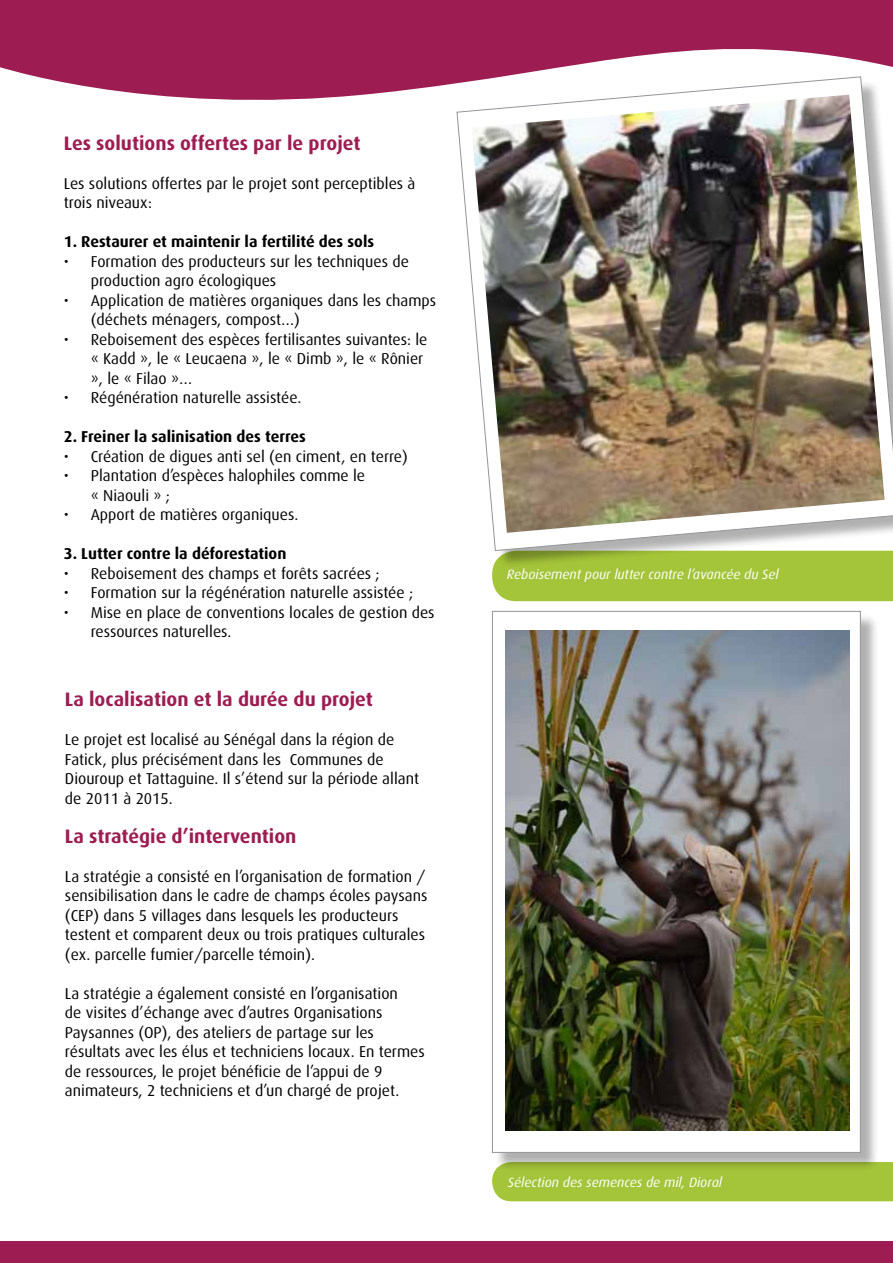
<style>
.page{position:relative;width:893px;height:1263px;background:#fff}
.page>*{position:absolute;margin:0;border:0;box-sizing:border-box;transform-origin:0 0}
.t1{font:700 19.5px "Dax";color:#9d1d52}
.t2{font:15.75px/19.5px "Dax";color:#000}
.t3{font:700 15.75px "Dax";color:#000}
.t4{font:italic 13.5px "Dax";color:#fff}
</style>
<div class="page">
<div style="left:492px;top:1162px;width:401px;height:39px;background:#a4c439"></div>
<div style="left:492px;top:569px;width:401px;height:32px;background:#a4c439"></div>
<svg style="left:0;top:0;width:893px;height:100px;background:#aa3c6a"></svg>
<div style="left:0;top:1242px;width:893px;height:21px;background:#9d1d52"></div>
<div style="left:459px;top:79px;width:434px;height:490px;background:#000;opacity:.31"></div>
<svg style="left:456px;top:76px;width:437px;height:475px"></svg>
<img style="left:471px;top:95px;width:414px;height:438px">
<div style="left:494px;top:613px;width:385px;height:558px;background:#000;opacity:.31"></div>
<div style="left:492px;top:611px;width:369px;height:542px;background:#fff;border:1px solid #939598"></div>
<img style="left:505px;top:630px;width:345px;height:500px">
<p class="t1" style="left:64px;top:132px;width:298px">Les solutions offertes par le projet</p>
<p class="t2" style="left:64px;top:174px;width:353px">Les solutions offertes par le projet sont perceptibles à trois niveaux:</p>
<p class="t3" style="left:64px;top:233px;width:312px">1. Restaurer et maintenir la fertilité des sols</p>
<p class="t2" style="left:91px;top:252px;width:320px;text-indent:-27px">• Formation des producteurs sur les techniques de production agro écologiques</p>
<p class="t2" style="left:91px;top:291px;width:347px;text-indent:-27px">• Application de matières organiques dans les champs (déchets ménagers, compost…)</p>
<p class="t2" style="left:91px;top:330px;width:338px;text-indent:-27px">• Reboisement des espèces fertilisantes suivantes: le « Kadd », le « Leucaena », le « Dimb », le « Rônier », le « Filao »…</p>
<p class="t2" style="left:64px;top:388px;width:239px">• Régénération naturelle assistée.</p>
<p class="t3" style="left:64px;top:428px;width:243px">2. Freiner la salinisation des terres</p>
<p class="t2" style="left:64px;top:447px;width:346px">• Création de digues anti sel (en ciment, en terre)</p>
<p class="t2" style="left:91px;top:466px;width:276px;text-indent:-27px">• Plantation d’espèces halophiles comme le « Niaouli » ;</p>
<p class="t2" style="left:64px;top:505px;width:236px">• Apport de matières organiques.</p>
<p class="t3" style="left:64px;top:545px;width:224px">3. Lutter contre la déforestation</p>
<p class="t2" style="left:64px;top:564px;width:317px">• Reboisement des champs et forêts sacrées ;</p>
<p class="t2" style="left:64px;top:583px;width:351px">• Formation sur la régénération naturelle assistée ;</p>
<p class="t2" style="left:91px;top:603px;width:345px;text-indent:-27px">• Mise en place de conventions locales de gestion des ressources naturelles.</p>
<p class="t1" style="left:65px;top:688px;width:309px">La localisation et la durée du projet</p>
<p class="t2" style="left:65px;top:730px;width:356px">Le projet est localisé au Sénégal dans la région de Fatick, plus précisément dans les Communes de Diouroup et Tattaguine. Il s’étend sur la période allant de 2011 à 2015.</p>
<p class="t1" style="left:65px;top:825px;width:233px">La stratégie d’intervention</p>
<p class="t2" style="left:65px;top:866px;width:364px">La stratégie a consisté en l’organisation de formation / sensibilisation dans le cadre de champs écoles paysans (CEP) dans 5 villages dans lesquels les producteurs testent et comparent deux ou trois pratiques culturales (ex. parcelle fumier/parcelle témoin).</p>
<p class="t2" style="left:65px;top:983px;width:361px">La stratégie a également consisté en l’organisation<br>de visites d’échange avec d’autres Organisations Paysannes (OP), des ateliers de partage sur les résultats avec les élus et techniciens locaux. En termes de ressources, le projet bénéficie de l’appui de 9 animateurs, 2 techniciens et d’un chargé de projet.</p>
<p class="t4" style="left:507px;top:567px;width:273px">Reboisement pour lutter contre l’avancée du Sel</p>
<p class="t4" style="left:508px;top:1175px;width:216px">Sélection des semences de mil, Dioral</p>
</div>
